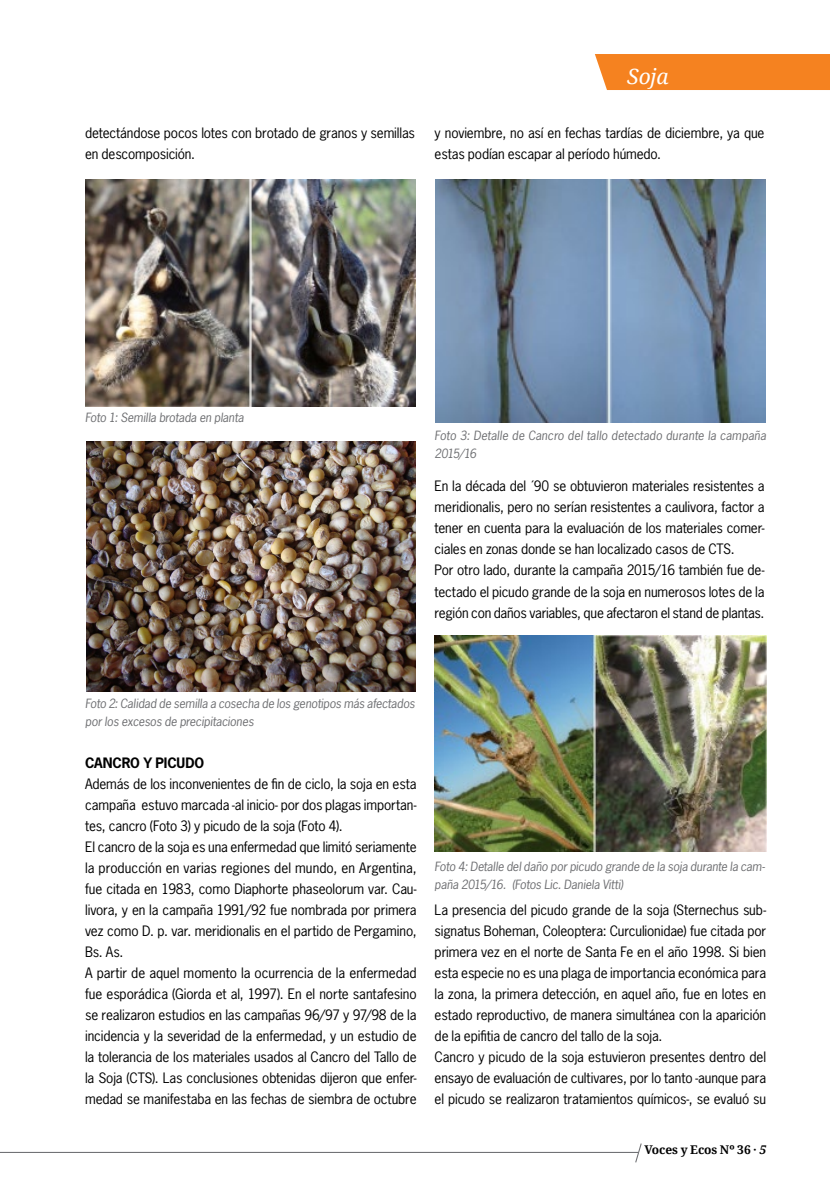
<style>
.page{position:relative;width:830px;height:1191px;background:#fff}
.page>*{position:absolute;margin:0;border:0;box-sizing:border-box;transform-origin:0 0}
.t1{font:italic 21px "Droid Serif";color:#fff}
.t2{font:13.5px/21px "News Gothic Std";letter-spacing:-.01em;color:#000}
.t3{font:700 13.5px "News Gothic Std";letter-spacing:-.01em;color:#000}
.t4{font:italic 12px/18px "News Gothic Std";letter-spacing:-.01em;color:#6d6e71}
.t5{font:700 12px "Droid Serif";letter-spacing:-.005em;color:#000}
.s1{font-style:italic}
</style>
<div class="page">
<hr style="left:0;top:1151px;width:638px;height:2px;background:#6d6e71">
<svg style="left:634px;top:1143px;width:8px;height:20px"></svg>
<div style="left:595px;top:54px;width:234px;height:36px;background:#f58220"></div>
<img style="left:434px;top:635px;width:331px;height:216px">
<img style="left:85px;top:179px;width:330px;height:228px">
<img style="left:86px;top:442px;width:329px;height:249px">
<img style="left:435px;top:180px;width:330px;height:242px">
<p class="t2" style="left:85px;top:122px;width:331px">detectándose pocos lotes con brotado de granos y semillas en descomposición.</p>
<h1 class="t1" style="left:627px;top:64px;width:43px">Soja</h1>
<p class="t2" style="left:434px;top:122px;width:331px">y noviembre, no así en fechas tardías de diciembre, ya que estas podían escapar al período húmedo.</p>
<p class="t4" style="left:85px;top:408px;width:160px">Foto 1: Semilla brotada en planta</p>
<p class="t4" style="left:434px;top:427px;width:333px">Foto 3: Detalle de Cancro del tallo detectado durante la campaña<br>2015/16</p>
<p class="t2" style="left:434px;top:476px;width:331px">En la década del ´90 se obtuvieron materiales resistentes a meridionalis, pero no serían resistentes a caulivora, factor a tener en cuenta para la evaluación de los materiales comer&shy;ciales en zonas donde se han localizado casos de CTS.<br>Por otro lado, durante la campaña 2015/16 también fue de&shy;tectado el picudo grande de la soja en numerosos lotes de la región con daños variables, que afectaron el stand de plantas.</p>
<p class="t4" style="left:85px;top:695px;width:331px">Foto 2: Calidad de semilla a cosecha de los genotipos más afectados por los excesos de precipitaciones</p>
<p class="t3" style="left:85px;top:754px;width:120px">CANCRO Y PICUDO</p>
<p class="t2" style="left:85px;top:773px;width:333px">Además de los inconvenientes de fin de ciclo, la soja en esta campaña estuvo marcada -al inicio- por dos plagas importan&shy;tes, cancro (Foto 3) y picudo de la soja (Foto 4).<br>El cancro de la soja es una enfermedad que limitó seriamente la producción en varias regiones del mundo, en Argentina, fue citada en 1983, como Diaphorte phaseolorum var. Cau&shy;livora, y en la campaña 1991/92 fue nombrada por primera vez como D. p. var. meridionalis en el partido de Pergamino, Bs. As.<br>A partir de aquel momento la ocurrencia de la enfermedad fue esporádica (Giorda et al, 1997). En el norte santafesino se realizaron estudios en las campañas 96/97 y 97/98 de la incidencia y la severidad de la enfermedad, y un estudio de la tolerancia de los materiales usados al Cancro del Tallo de la Soja (CTS). Las conclusiones obtenidas dijeron que enfer&shy;medad se manifestaba en las fechas de siembra de octubre</p>
<p class="t4" style="left:434px;top:857px;width:332px">Foto 4: Detalle del daño por picudo grande de la soja durante la cam&shy;paña 2015/16. (Fotos Lic. Daniela Vitti)</p>
<p class="t2" style="left:434px;top:899px;width:333px">La presencia del picudo grande de la soja (Sternechus sub&shy;signatus Boheman, Coleoptera: Curculionidae) fue citada por primera vez en el norte de Santa Fe en el año 1998. Si bien esta especie no es una plaga de importancia económica para la zona, la primera detección, en aquel año, fue en lotes en estado reproductivo, de manera simultánea con la aparición de la epifitia de cancro del tallo de la soja.<br>Cancro y picudo de la soja estuvieron presentes dentro del ensayo de evaluación de cultivares, por lo tanto -aunque para el picudo se realizaron tratamientos químicos-, se evaluó su</p>
<p class="t5" style="left:644px;top:1142px;width:123px">Voces y Ecos Nº 36 · <span class="s1">5</span></p>
</div>
